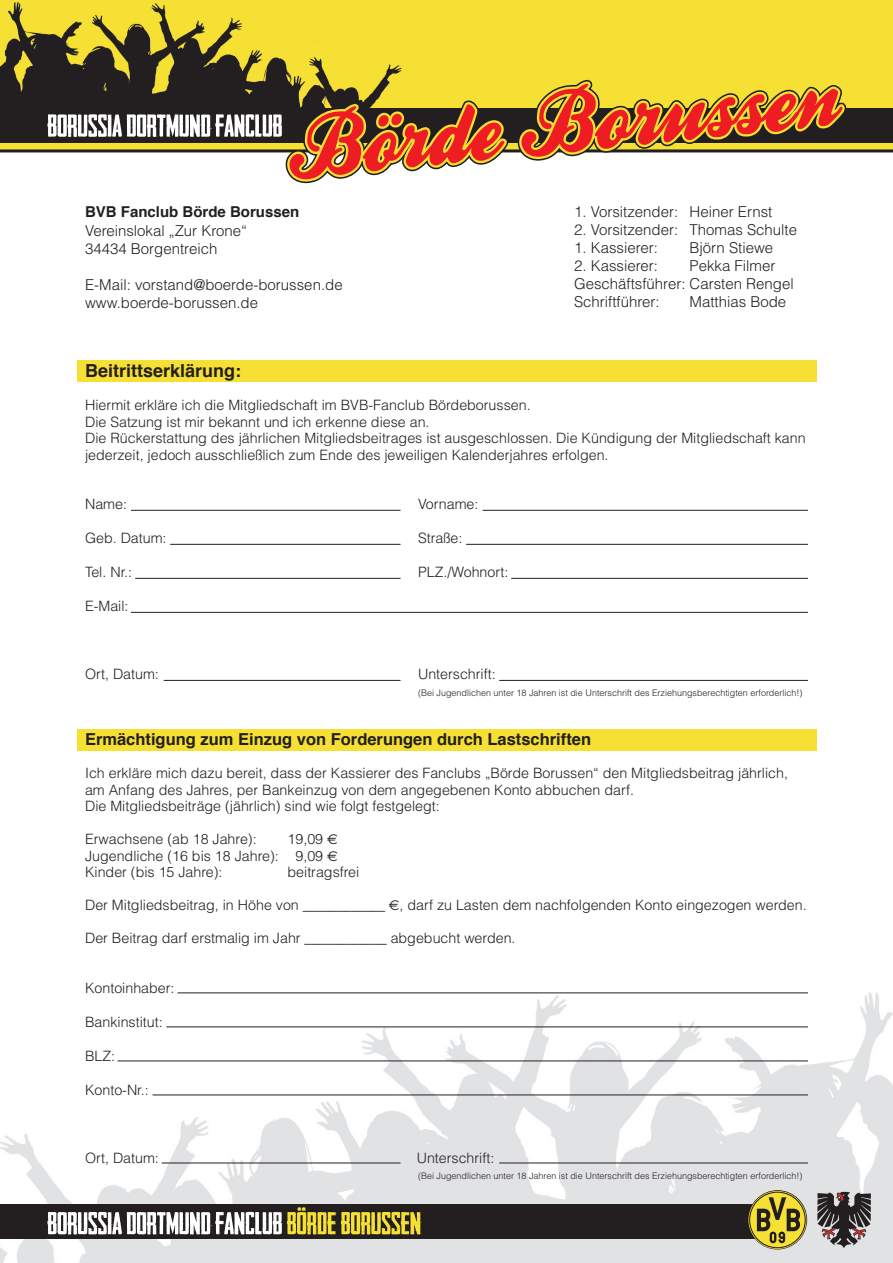
<style>
.page{position:relative;width:893px;height:1263px;background:#fff}
.page>*{position:absolute;margin:0;border:0;box-sizing:border-box;transform-origin:0 0}
.t1{font:700 18px "Helvetica";color:#231f20}
.t2{font:700 16.5px "Helvetica";color:#231f20}
.t3{font:300 15px/18px "Helvetica";color:#231f20}
.t4{font:700 15px "Helvetica";color:#231f20}
.t5{font:300 14.25px/16.5px "Helvetica";color:#231f20}
.t6{font:300 9px "Helvetica";color:#231f20}
.s1{font-family:"Euro Sans";font-weight:400}
.s2{color:#fff}
</style>
<div class="page">
<div style="left:77px;top:360px;width:739px;height:22px;background:#f6e033"></div>
<div style="left:77px;top:729px;width:739px;height:21px;background:#f6e033"></div>
<img style="left:0;top:992px;width:893px;height:271px">
<div style="left:0;top:0;width:893px;height:152px;background:#f6e033"></div>
<img style="left:0;top:0;width:47px;height:108px">
<div style="left:0;top:1204px;width:791px;height:34px;background:#231f20"></div>
<div style="left:0;top:108px;width:893px;height:35px;background:#231f20"></div>
<svg style="left:47px;top:1207px;width:373px;height:27px"></svg>
<svg style="left:817px;top:1192px;width:54px;height:56px"></svg>
<svg style="left:748px;top:1191px;width:58px;height:58px"></svg>
<svg style="left:47px;top:0;width:820px;height:184px"></svg>
<hr style="left:131px;top:510px;width:270px;height:1px;background:#231f20">
<hr style="left:170px;top:544px;width:231px;height:1px;background:#231f20">
<hr style="left:135px;top:578px;width:266px;height:1px;background:#231f20">
<hr style="left:131px;top:612px;width:677px;height:1px;background:#231f20">
<hr style="left:178px;top:992px;width:630px;height:1px;background:#231f20">
<hr style="left:166px;top:1027px;width:642px;height:1px;background:#231f20">
<hr style="left:117px;top:1061px;width:691px;height:1px;background:#231f20">
<hr style="left:153px;top:1095px;width:655px;height:1px;background:#231f20">
<hr style="left:162px;top:1163px;width:239px;height:1px;background:#231f20">
<hr style="left:499px;top:1163px;width:309px;height:1px;background:#231f20">
<hr style="left:164px;top:680px;width:237px;height:1px;background:#231f20">
<hr style="left:483px;top:510px;width:325px;height:1px;background:#231f20">
<hr style="left:466px;top:544px;width:342px;height:1px;background:#231f20">
<hr style="left:511px;top:578px;width:297px;height:1px;background:#231f20">
<hr style="left:499px;top:680px;width:309px;height:1px;background:#231f20">
<p class="t4" style="left:85px;top:203px;width:216px">BVB Fanclub Börde Borussen</p>
<p class="t3" style="left:85px;top:221px;width:164px">Vereinslokal „Zur Krone“<br>34434 Borgentreich</p>
<p class="t3" style="left:85px;top:275px;width:259px">E-Mail: vorstand@boerde-borussen.de www.boerde-borussen.de</p>
<p class="t3" style="left:574px;top:202px;width:200px">1. Vorsitzender: Heiner Ernst</p>
<p class="t3" style="left:574px;top:220px;width:225px">2. Vorsitzender: Thomas Schulte</p>
<p class="t3" style="left:574px;top:238px;width:85px">1. Kassierer:</p>
<p class="t3" style="left:690px;top:238px;width:85px">Björn Stiewe</p>
<p class="t3" style="left:574px;top:256px;width:85px">2. Kassierer:</p>
<p class="t3" style="left:574px;top:256px;width:221px;text-indent:116px">Pekka Filmer<br>Geschäftsführer: Carsten Rengel<br>Schriftführer:</p>
<p class="t3" style="left:690px;top:292px;width:98px">Matthias Bode</p>
<p class="t1" style="left:85px;top:359px;width:158px">Beitrittserklärung:</p>
<p class="t5" style="left:85px;top:396px;width:722px">Hiermit erkläre ich die Mitgliedschaft im BVB-Fanclub Bördeborussen.<br>Die Satzung ist mir bekannt und ich erkenne diese an.<br>Die Rückerstattung des jährlichen Mitgliedsbeitrages ist ausgeschlossen. Die Kündigung der Mitgliedschaft kann jederzeit, jedoch ausschließlich zum Ende des jeweiligen Kalenderjahres erfolgen.</p>
<p class="t5" style="left:85px;top:495px;width:43px">Name:</p>
<p class="t5" style="left:418px;top:495px;width:62px">Vorname:</p>
<p class="t5" style="left:85px;top:529px;width:83px">Geb. Datum:</p>
<p class="t5" style="left:418px;top:529px;width:46px">Straße:</p>
<p class="t5" style="left:85px;top:563px;width:48px">Tel. Nr.:</p>
<p class="t5" style="left:418px;top:563px;width:92px">PLZ./Wohnort:</p>
<p class="t5" style="left:85px;top:597px;width:45px">E-Mail:</p>
<p class="t5" style="left:85px;top:665px;width:75px">Ort, Datum:</p>
<p class="t5" style="left:418px;top:665px;width:79px">Unterschrift:</p>
<p class="t6" style="left:418px;top:687px;width:386px">(Bei Jugendlichen unter 18 Jahren ist die Unterschrift des Erziehungsberechtigten erforderlich!)</p>
<p class="t2" style="left:85px;top:729px;width:508px">Ermächtigung zum Einzug von Forderungen durch Lastschriften</p>
<p class="t5" style="left:85px;top:764px;width:704px">Ich erkläre mich dazu bereit, dass der Kassierer des Fanclubs „Börde Borussen“ den Mitgliedsbeitrag jährlich, am Anfang des Jahres, per Bankeinzug von dem angegebenen Konto abbuchen darf.<br>Die Mitgliedsbeiträge (jährlich) sind wie folgt festgelegt:</p>
<p class="t5" style="left:85px;top:830px;width:173px">Erwachsene (ab 18 Jahre):</p>
<p class="t5" style="left:85px;top:830px;width:254px;text-align:justify;text-indent:202px">19,09 <span class="s1">€ </span>Jugendliche (16 bis 18 Jahre): <span class="s2">1</span>9,09 <span class="s1">€ </span>Kinder (bis 15 Jahre):</p>
<p class="t5" style="left:288px;top:863px;width:73px">beitragsfrei</p>
<p class="t5" style="left:85px;top:896px;width:723px">Der Mitgliedsbeitrag, in Höhe von ____________ <span class="s1">€</span>, darf zu Lasten dem nachfolgenden Konto eingezogen werden.</p>
<p class="t5" style="left:85px;top:929px;width:432px">Der Beitrag darf erstmalig im Jahr ____________ abgebucht werden.</p>
<p class="t5" style="left:85px;top:979px;width:91px">Kontoinhaber:</p>
<p class="t5" style="left:85px;top:1013px;width:79px">Bankinstitut:</p>
<p class="t5" style="left:85px;top:1047px;width:32px">BLZ:</p>
<p class="t5" style="left:85px;top:1081px;width:65px">Konto-Nr.:</p>
<p class="t5" style="left:85px;top:1149px;width:75px">Ort, Datum:</p>
<p class="t5" style="left:417px;top:1149px;width:79px">Unterschrift:</p>
<p class="t6" style="left:418px;top:1170px;width:386px">(Bei Jugendlichen unter 18 Jahren ist die Unterschrift des Erziehungsberechtigten erforderlich!)</p>
</div>
